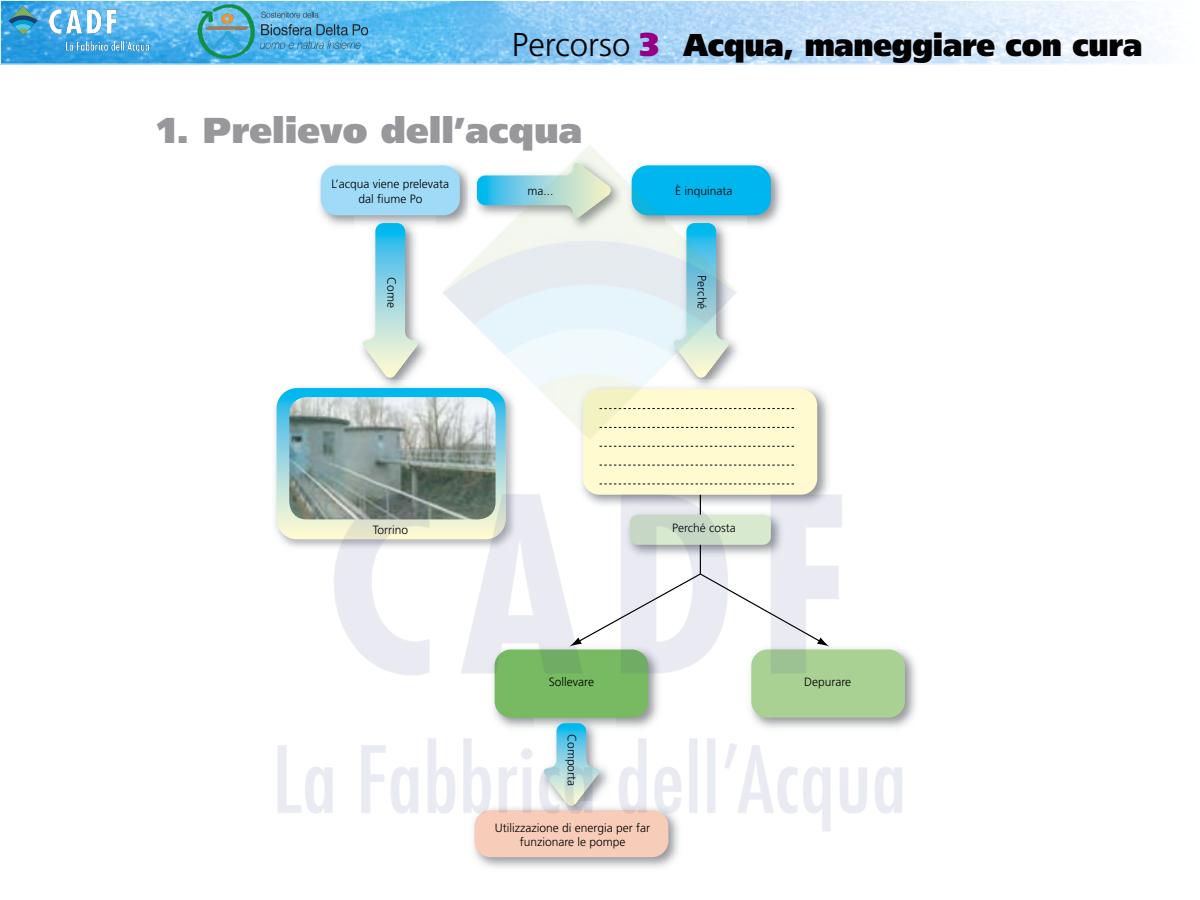
<style>
.page{position:relative;width:1200px;height:900px;background:#fff}
.page>*{position:absolute;margin:0;border:0;box-sizing:border-box;transform-origin:0 0}
.t1{font:900 36px "Frutiger";color:#98989c}
.t2{font:900 31.5px "Frutiger";letter-spacing:-.01em;color:#000;scale:.94 1}
.t3{font:300 12px/14.4px "Frutiger";color:#000;text-align:center}
.s1{font-weight:300;font-size:33px}
.s2{font-size:33px;color:#940084}
</style>
<div class="page">
<img style="left:2px;top:2px;width:1156px;height:60px">
<div style="left:0;top:0;width:1200px;height:64px;border:1px solid #fff"></div>
<img style="left:4px;top:4px;width:177px;height:53px">
<img style="left:275px;top:145px;width:641px;height:719px">
<img style="left:191px;top:4px;width:183px;height:55px">
<h2 class="t2" style="left:512px;top:25px;width:672px"><span class="s1">Percorso</span> <span class="s2">3</span> Acqua, maneggiare con cura</h2>
<h1 class="t1" style="left:158px;top:108px;width:426px">1. Prelievo dell’acqua</h1>
<p class="t3" style="left:331px;top:177px;width:119px">L’acqua viene prelevata dal fiume Po</p>
<p class="t3" style="left:528px;top:183px;width:28px">ma...</p>
<p class="t3" style="left:675px;top:183px;width:59px">È inquinata</p>
<p class="t3" style="left:399px;top:277px;width:32px;rotate:90deg">Come</p>
<p class="t3" style="left:709px;top:275px;width:35px;rotate:90deg">Perché</p>
<p class="t3" style="left:373px;top:523px;width:37px">Torrino</p>
<p class="t3" style="left:672px;top:521px;width:65px">Perché costa</p>
<p class="t3" style="left:549px;top:675px;width:47px">Sollevare</p>
<p class="t3" style="left:804px;top:675px;width:49px">Depurare</p>
<p class="t3" style="left:579px;top:734px;width:54px;rotate:90deg">Comporta</p>
<p class="t3" style="left:495px;top:820px;width:157px">Utilizzazione di energia per far funzionare le pompe</p>
</div>
